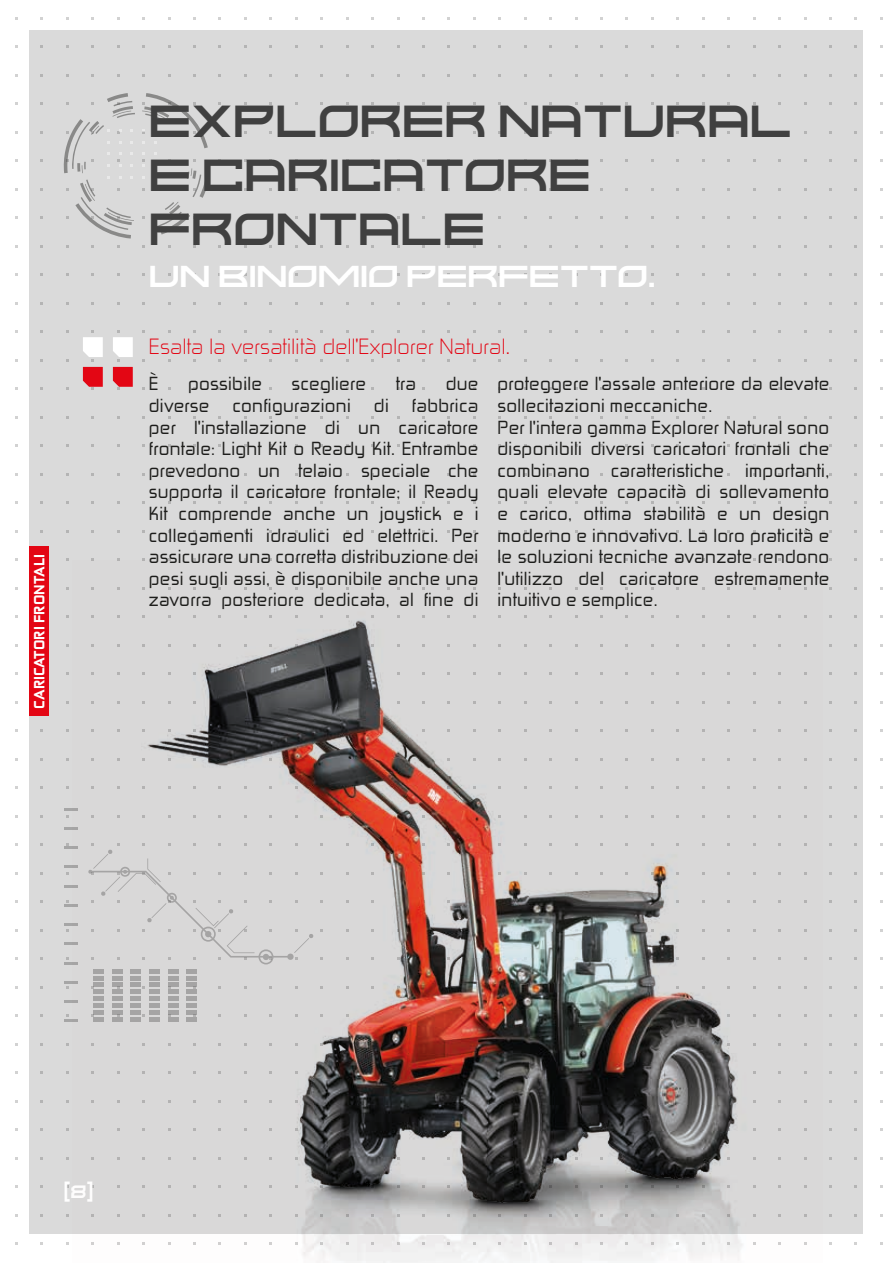
<style>
.page{position:relative;width:893px;height:1263px;background:#fff}
.page>*{position:absolute;margin:0;border:0;box-sizing:border-box;transform-origin:0 0}
.t1{font:45px/54px "Kusanagi";color:#404040}
.t2{font:30.3px "Kusanagi";letter-spacing:-.01em;color:#fff;scale:1.09 1}
.t3{font:21px "Zekton Lt";letter-spacing:.02em;color:#e30614}
.t4{font:18px/21.6px "Zekton Rg Regular 3";letter-spacing:.02em;color:#1d1d1b;text-align:justify}
.t5{font:18px "Kusanagi";color:#fff}
.t6{font:14.1px "Zekton Hv";color:#fff;scale:1.06 1}
</style>
<div class="page">
<div style="left:30px;top:30px;width:833px;height:1203px;background:#dadada"></div>
<svg style="left:83px;top:330px;width:20px;height:60px"></svg>
<svg style="left:113px;top:330px;width:20px;height:60px"></svg>
<svg style="left:107px;top:93px;width:28px;height:25px"></svg>
<svg style="left:63px;top:119px;width:71px;height:120px"></svg>
<svg style="left:142px;top:93px;width:68px;height:142px"></svg>
<div style="left:30px;top:547px;width:19px;height:169px;background:#e30614"></div>
<svg style="left:64px;top:1014px;width:9px;height:8px"></svg>
<svg style="left:64px;top:1000px;width:9px;height:3px"></svg>
<svg style="left:64px;top:981px;width:9px;height:8px"></svg>
<svg style="left:64px;top:957px;width:9px;height:7px"></svg>
<svg style="left:64px;top:943px;width:9px;height:2px"></svg>
<svg style="left:64px;top:923px;width:9px;height:9px"></svg>
<svg style="left:64px;top:900px;width:9px;height:7px"></svg>
<svg style="left:64px;top:885px;width:9px;height:2px"></svg>
<svg style="left:64px;top:866px;width:9px;height:9px"></svg>
<svg style="left:64px;top:843px;width:9px;height:6px"></svg>
<svg style="left:64px;top:827px;width:9px;height:3px"></svg>
<svg style="left:64px;top:808px;width:9px;height:10px"></svg>
<img style="left:73px;top:587px;width:749px;height:676px">
<p class="t6" style="left:31px;top:709px;width:147px;rotate:-90deg">CARICATORI FRONTALI</p>
<h1 class="t1" style="left:149px;top:90px;width:645px">EXPLORER NATURAL<br>E CARICATORE<br>FRONTALE</h1>
<h2 class="t2" style="left:149px;top:254px;width:467px">UN BINOMIO PERFETTO.</h2>
<p class="t3" style="left:149px;top:333px;width:363px">Esalta la versatilità dell'Explorer Natural.</p>
<p class="t4" style="left:149px;top:372px;width:11px">È</p>
<p class="t4" style="left:188px;top:372px;width:75px">possibile</p>
<p class="t4" style="left:292px;top:372px;width:76px">scegliere</p>
<p class="t4" style="left:396px;top:372px;width:22px">tra</p>
<p class="t4" style="left:446px;top:372px;width:34px">due</p>
<p class="t4" style="left:149px;top:394px;width:62px">diverse</p>
<p class="t4" style="left:232px;top:394px;width:120px">configurazioni</p>
<p class="t4" style="left:374px;top:394px;width:16px">di</p>
<p class="t4" style="left:149px;top:394px;width:331px;text-indent:263px">fabbrica per l'installazione di un caricatore frontale: Light Kit o Ready Kit. Entrambe prevedono un telaio speciale che supporta il caricatore frontale; il Ready Kit comprende anche un joystick e i collegamenti idraulici ed elettrici. Per assicurare una corretta distribuzione dei pesi sugli assi, è disponibile anche una zavorra posteriore dedicata, al fine di</p>
<p class="t4" style="left:497px;top:372px;width:333px;text-align:left">proteggere l'assale anteriore da elevate sollecitazioni meccaniche.<br>Per l'intera gamma Explorer Natural sono disponibili diversi caricatori frontali che combinano caratteristiche importanti, quali elevate capacità di sollevamento e carico, ottima stabilità e un design moderno e innovativo. La loro praticità e le soluzioni tecniche avanzate rendono l'utilizzo del caricatore estremamente intuitivo e semplice.</p>
<p class="t5" style="left:64px;top:1179px;width:31px">(8)</p>
</div>
